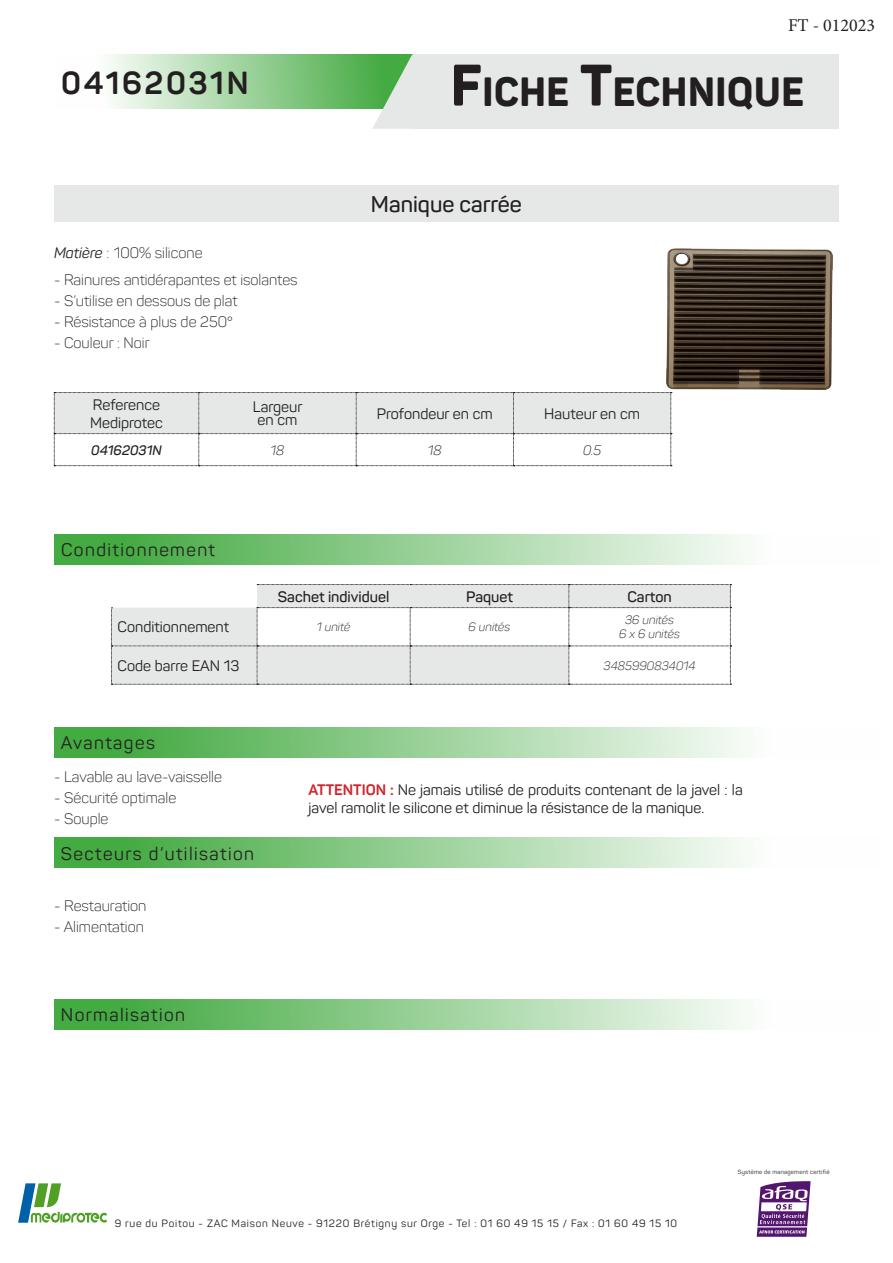
<style>
.page{position:relative;width:893px;height:1263px;background:#fff}
.page>*{position:absolute;margin:0;border:0;box-sizing:border-box;transform-origin:0 0}
.t1{font:800 40.35px "Panton";letter-spacing:.015em;color:#231f20;scale:.96 1}
.t2{font:700 31.5px "Panton";letter-spacing:.08em;color:#231f20}
.t3{font:600 22.5px "Panton";color:#231f20}
.t4{font:18px "Panton";letter-spacing:.08em;color:#231f20}
.t5{font:18px "Minion Pro";color:#231f20}
.t6{font:15px/18px "Panton";color:#231f20}
.t7{font:300 15px "Panton";color:#231f20}
.t8{font:600 15px "Panton";color:#231f20}
.t9{font:italic 600 13.5px "Panton";color:#231f20}
.t10{font:italic 300 13.5px "Panton";color:#231f20}
.t11{font:italic 300 12px "Panton";color:#231f20}
.t12{font:10.5px "Panton";letter-spacing:.07em;color:#231f20}
.t13{font:6px "Panton";letter-spacing:.03em;color:#231f20}
.s1{font-weight:400;font-style:italic}
.s2{font-size:57.6px}
.s3{font-weight:700;color:#d1232a}
</style>
<div class="page">
<div style="left:413px;top:54px;width:426px;height:75px;background:#e5e8e7"></div>
<svg style="left:109px;top:54px;width:263px;height:55px;background:#a1d4a0"></svg>
<svg style="left:372px;top:54px;width:41px;height:75px;background:#9dcc9d"></svg>
<div style="left:54px;top:999px;width:826px;height:31px;background:linear-gradient(to right,#37a435,#fff)"></div>
<div style="left:54px;top:727px;width:826px;height:31px;background:linear-gradient(to right,#37a435,#fff)"></div>
<div style="left:54px;top:837px;width:826px;height:31px;background:linear-gradient(to right,#37a435,#fff)"></div>
<svg style="left:18px;top:1183px;width:89px;height:40px"></svg>
<svg style="left:757px;top:1181px;width:54px;height:56px"></svg>
<hr style="left:757px;top:1226px;width:50px;height:1px;background:#fff">
<div style="left:54px;top:185px;width:785px;height:37px;background:#e5e8e7"></div>
<svg style="left:54px;top:392px;width:618px;height:74px"></svg>
<img style="left:666px;top:248px;width:166px;height:141px">
<svg style="left:111px;top:584px;width:620px;height:101px"></svg>
<div style="left:54px;top:534px;width:826px;height:31px;background:linear-gradient(to right,#37a435,#fff)"></div>
<p class="t2" style="left:61px;top:63px;width:189px">04162031N</p>
<p class="t7" style="left:54px;top:243px;width:150px"><span class="s1">Matière</span> : 100% silicone</p>
<p class="t7" style="left:54px;top:271px;width:245px">- Rainures antidérapantes et isolantes</p>
<p class="t7" style="left:54px;top:292px;width:185px">- S’utilise en dessous de plat</p>
<p class="t7" style="left:54px;top:313px;width:180px">- Résistance à plus de 250°</p>
<p class="t7" style="left:54px;top:334px;width:97px">- Couleur : Noir</p>
<p class="t6" style="left:93px;top:395px;width:69px">Reference</p>
<p class="t6" style="left:90px;top:413px;width:74px">Mediprotec</p>
<p class="t6" style="left:253px;top:398px;width:51px">Largeur</p>
<p class="t6" style="left:258px;top:411px;width:41px">en cm</p>
<p class="t5" style="left:788px;top:13px;width:89px">FT - 012023</p>
<h1 class="t1" style="left:451px;top:66px;width:369px"><span class="s2">F</span>ICHE <span class="s2">T</span>ECHNIQUE</h1>
<p class="t3" style="left:371px;top:190px;width:152px">Manique carrée</p>
<p class="t6" style="left:377px;top:404px;width:117px">Profondeur en cm</p>
<p class="t6" style="left:544px;top:404px;width:97px">Hauteur en cm</p>
<p class="t9" style="left:91px;top:441px;width:72px">04162031N</p>
<p class="t10" style="left:271px;top:442px;width:15px">18</p>
<p class="t10" style="left:428px;top:442px;width:15px">18</p>
<p class="t10" style="left:583px;top:442px;width:20px">0.5</p>
<p class="t4" style="left:61px;top:538px;width:155px">Conditionnement</p>
<p class="t8" style="left:278px;top:587px;width:113px">Sachet individuel</p>
<p class="t8" style="left:466px;top:587px;width:48px">Paquet</p>
<p class="t8" style="left:627px;top:587px;width:46px">Carton</p>
<p class="t6" style="left:118px;top:618px;width:113px">Conditionnement</p>
<p class="t11" style="left:317px;top:620px;width:35px">1 unité</p>
<p class="t11" style="left:469px;top:620px;width:43px">6 unités</p>
<p class="t11" style="left:625px;top:612px;width:50px">36 unités</p>
<p class="t11" style="left:619px;top:627px;width:62px">6 x 6 unités</p>
<p class="t6" style="left:118px;top:656px;width:123px">Code barre EAN 13</p>
<p class="t11" style="left:604px;top:658px;width:94px">3485990834014</p>
<p class="t4" style="left:61px;top:732px;width:96px">Avantages</p>
<p class="t7" style="left:54px;top:768px;width:169px">- Lavable au lave-vaisselle</p>
<p class="t7" style="left:54px;top:789px;width:124px">- Sécurité optimale</p>
<p class="t7" style="left:54px;top:810px;width:56px">- Souple</p>
<p class="t4" style="left:61px;top:842px;width:195px">Secteurs d’utilisation</p>
<p class="t7" style="left:54px;top:897px;width:94px">- Restauration</p>
<p class="t7" style="left:54px;top:918px;width:91px">- Alimentation</p>
<p class="t4" style="left:61px;top:1004px;width:126px">Normalisation</p>
<p class="t6" style="left:308px;top:780px;width:436px"><span class="s3">ATTENTION :</span> Ne jamais utilisé de produits contenant de la javel : la javel ramolit le silicone et diminue la résistance de la manique.</p>
<p class="t13" style="left:738px;top:1168px;width:93px">Système de management certifié</p>
<p class="t12" style="left:115px;top:1217px;width:564px">9 rue du Poitou - ZAC Maison Neuve - 91220 Brétigny sur Orge - Tel : 01 60 49 15 15 / Fax : 01 60 49 15 10</p>
</div>
